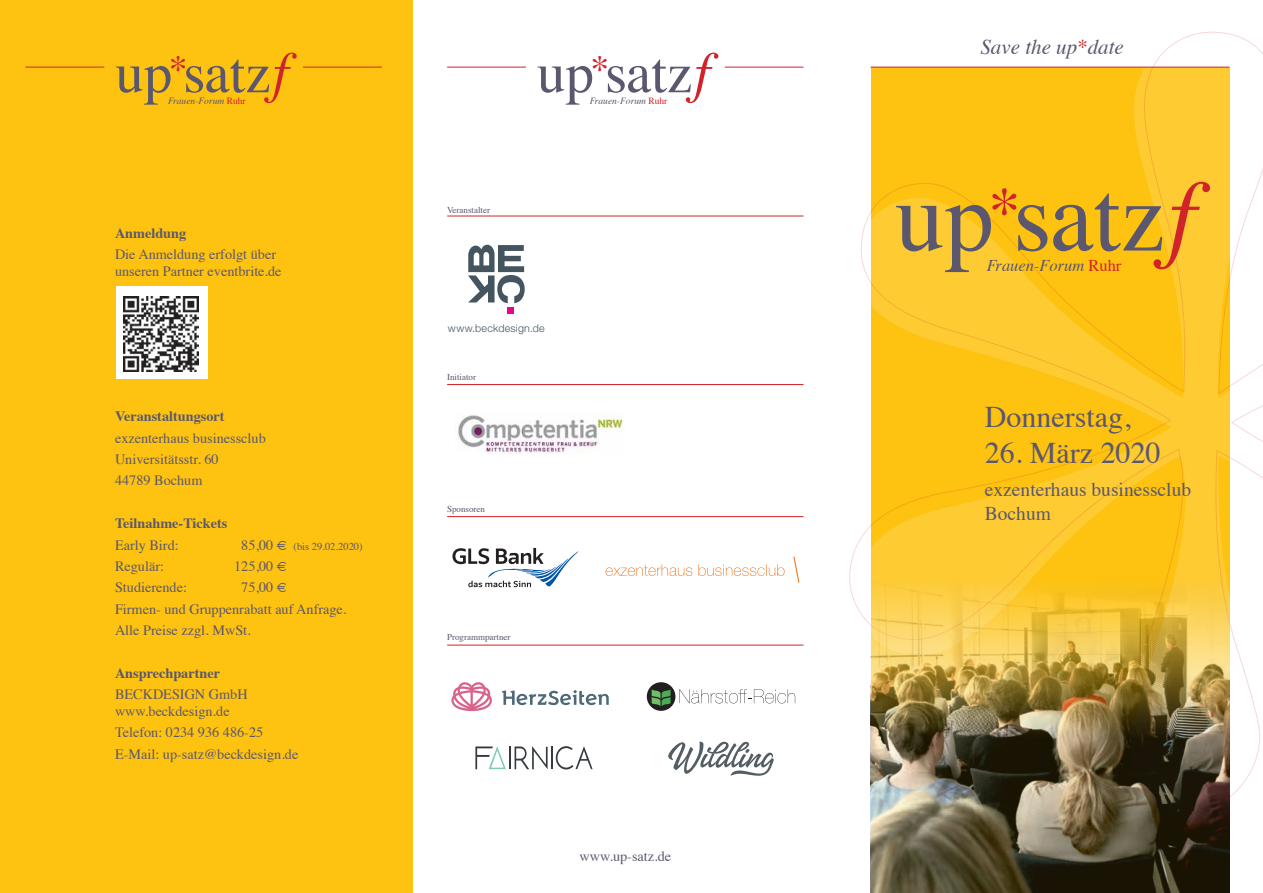
<style>
.page{position:relative;width:1263px;height:893px;background:#fff}
.page>*{position:absolute;margin:0;border:0;box-sizing:border-box;transform-origin:0 0}
.t1{font:98.85px "Times";color:#5a576f}
.t2{font:57px "Times";color:#5a576f}
.t3{font:30px "Times";color:#5a576f}
.t4{font:italic 21px "Times";color:#5a576f}
.t5{font:19.5px/24px "Times";color:#5a576f}
.t6{font:italic 16.5px "Times";color:#5a576f}
.t7{font:14.25px/21.3px "Times";color:#5a576f}
.t8{font:700 14.25px "Times";color:#5a576f}
.t9{font:300 10.65px "Helvetica Neue LT";letter-spacing:.02em;color:#45555f}
.t10{font:10.5px "Times";color:#5a576f}
.t11{font:italic 9.45px "Times";color:#5a576f}
.t12{font:9px "Times";color:#5a576f}
.s1{font-style:italic;color:#d1232a}
.s2{font-style:normal;color:#d1232a}
.s3{font-size:14.25px}
.s4{color:#d1232a}
</style>
<div class="page">
<div style="left:0;top:0;width:412px;height:893px;background:#fec210"></div>
<svg style="left:849px;top:31px;width:414px;height:766px"></svg>
<hr style="left:447px;top:67px;width:79px;height:1px;background:#d1232a">
<hr style="left:725px;top:67px;width:78px;height:1px;background:#d1232a">
<hr style="left:26px;top:67px;width:78px;height:1px;background:#d1232a">
<hr style="left:303px;top:67px;width:79px;height:1px;background:#d1232a">
<hr style="left:871px;top:67px;width:358px;height:1px;background:#d1232a">
<div style="left:116px;top:286px;width:92px;height:93px;background:#fff"></div>
<img style="left:124px;top:296px;width:75px;height:75px">
<hr style="left:447px;top:216px;width:356px;height:1px;background:#d1232a">
<hr style="left:447px;top:384px;width:356px;height:1px;background:#d1232a">
<hr style="left:447px;top:516px;width:356px;height:1px;background:#d1232a">
<hr style="left:447px;top:645px;width:356px;height:1px;background:#d1232a">
<img style="left:458px;top:414px;width:167px;height:40px">
<div style="left:508px;top:307px;width:6px;height:7px;background:#ed028c"></div>
<svg style="left:468px;top:245px;width:57px;height:58px"></svg>
<svg style="left:605px;top:564px;width:179px;height:12px"></svg>
<svg style="left:793px;top:556px;width:7px;height:27px"></svg>
<svg style="left:451px;top:682px;width:41px;height:29px"></svg>
<svg style="left:502px;top:690px;width:107px;height:15px"></svg>
<svg style="left:668px;top:741px;width:106px;height:35px"></svg>
<img style="left:870px;top:557px;width:360px;height:336px">
<svg style="left:556px;top:746px;width:37px;height:23px"></svg>
<hr style="left:509px;top:746px;width:2px;height:23px;background:#353a3d">
<svg style="left:515px;top:746px;width:33px;height:23px"></svg>
<hr style="left:551px;top:746px;width:2px;height:23px;background:#353a3d">
<svg style="left:475px;top:746px;width:31px;height:23px"></svg>
<svg style="left:647px;top:682px;width:28px;height:29px"></svg>
<svg style="left:652px;top:689px;width:18px;height:17px"></svg>
<svg style="left:679px;top:689px;width:116px;height:14px"></svg>
<svg style="left:452px;top:548px;width:126px;height:39px"></svg>
<h2 class="t2" style="left:115px;top:20px;width:175px">up<sup>*</sup>satz<span class="s1">f</span></h2>
<p class="t11" style="left:168px;top:93px;width:79px">Frauen-Forum <span class="s2">Ruhr</span></p>
<p class="t8" style="left:115px;top:219px;width:73px">Anmeldung</p>
<p class="t7" style="left:115px;top:245px;width:168px;line-height:17.1px">Die Anmeldung erfolgt über unseren Partner eventbrite.de</p>
<p class="t8" style="left:115px;top:403px;width:111px">Veranstaltungsort</p>
<p class="t7" style="left:115px;top:426px;width:152px">exzenterhaus businessclub<br>Universitätsstr. 60<br>44789 Bochum</p>
<p class="t8" style="left:115px;top:510px;width:114px">Teilnahme-Tickets</p>
<p class="t7" style="left:115px;top:533px;width:65px">Early Bird:</p>
<p class="t10" style="left:241px;top:536px;width:123px"><span class="s3">85,00 €</span> (bis 29.02.2020)</p>
<p class="t7" style="left:115px;top:554px;width:51px">Regulär:</p>
<p class="t7" style="left:234px;top:554px;width:55px">125,00 €</p>
<p class="t7" style="left:115px;top:576px;width:74px">Studierende:</p>
<p class="t7" style="left:115px;top:576px;width:233px;text-indent:126px">75,00 €<br>Firmen- und Gruppenrabatt auf Anfrage.<br>Alle Preise zzgl. MwSt.</p>
<p class="t8" style="left:115px;top:659px;width:107px">Ansprechpartner</p>
<p class="t7" style="left:115px;top:684px;width:134px;line-height:17.1px">BECKDESIGN GmbH www.beckdesign.de</p>
<p class="t7" style="left:115px;top:721px;width:185px">Telefon: 0234 936 486-25<br>E-Mail: up-satz@beckdesign.de</p>
<p class="t12" style="left:447px;top:202px;width:44px">Veranstalter</p>
<h2 class="t2" style="left:537px;top:20px;width:175px">up<sup>*</sup>satz<span class="s1">f</span></h2>
<p class="t11" style="left:590px;top:93px;width:79px">Frauen-Forum <span class="s2">Ruhr</span></p>
<p class="t9" style="left:448px;top:321px;width:98px">www.beckdesign.de</p>
<p class="t12" style="left:447px;top:368px;width:30px">Initiator</p>
<p class="t12" style="left:447px;top:500px;width:39px">Sponsoren</p>
<p class="t12" style="left:447px;top:629px;width:65px">Programmpartner</p>
<p class="t7" style="left:579px;top:844px;width:93px">www.up-satz.de</p>
<h3 class="t4" style="left:980px;top:29px;width:145px">Save the up<span class="s4">*</span>date</h3>
<h1 class="t1" style="left:895px;top:125px;width:302px">up<sup>*</sup>satz<span class="s1">f</span></h1>
<p class="t6" style="left:987px;top:251px;width:136px">Frauen-Forum <span class="s2">Ruhr</span></p>
<h3 class="t3" style="left:985px;top:389px;width:147px">Donnerstag,</h3>
<h3 class="t3" style="left:985px;top:425px;width:177px">26. März 2020</h3>
<h3 class="t5" style="left:985px;top:476px;width:208px">exzenterhaus businessclub<br>Bochum</h3>
</div>
